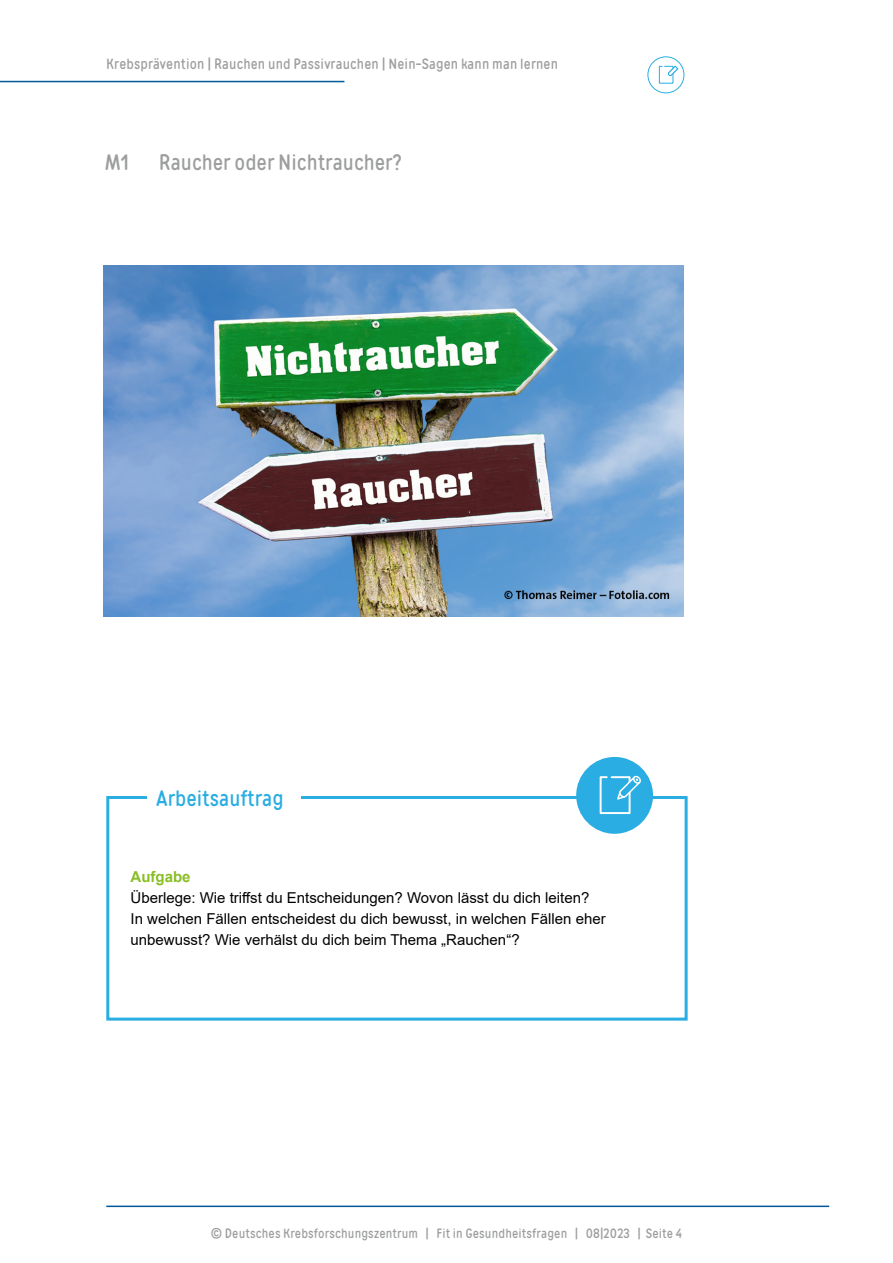
<style>
.page{position:relative;width:893px;height:1263px;background:#fff}
.page>*{position:absolute;margin:0;border:0;box-sizing:border-box;transform-origin:0 0}
.t1{font:22.5px "Matias";color:#9d9e9e}
.t2{font:22.5px "Matias";color:#29ade2}
.t3{font:700 15.15px "Arial";color:#8abe25}
.t4{font:15px/21px "Arial";color:#000}
.t5{font:15px "Matias";letter-spacing:.01em;color:#9d9e9e}
.t6{font:13.5px "Matias";letter-spacing:.01em;color:#9d9e9e}
</style>
<div class="page">
<hr style="left:106px;top:1205px;width:723px;height:2px;background:#005899">
<hr style="left:0;top:81px;width:344px;height:1px;background:#005899">
<img style="left:103px;top:265px;width:580px;height:351px">
<div style="left:647px;top:56px;width:37px;height:37px;border:1px solid #29ade2;border-radius:50%"></div>
<svg style="left:658px;top:65px;width:21px;height:19px"></svg>
<div style="left:106px;top:796px;width:582px;height:224px;border:3px solid #29ade2"></div>
<div style="left:576px;top:757px;width:77px;height:77px;background:#29ade2;border-radius:50%"></div>
<svg style="left:599px;top:775px;width:42px;height:39px"></svg>
<div style="left:148px;top:785px;width:153px;height:24px;background:#fff"></div>
<p class="t5" style="left:106px;top:55px;width:453px">Krebsprävention | Rauchen und Passivrauchen | Nein-Sagen kann man lernen</p>
<h1 class="t1" style="left:105px;top:148px;width:26px">M1</h1>
<h1 class="t1" style="left:159px;top:148px;width:244px">Raucher oder Nichtraucher?</h1>
<h1 class="t2" style="left:156px;top:784px;width:129px">Arbeitsauftrag</h1>
<p class="t3" style="left:131px;top:866px;width:62px">Aufgabe</p>
<p class="t4" style="left:131px;top:887px;width:477px">Überlege: Wie triffst du Entscheidungen? Wovon lässt du dich leiten?<br>In welchen Fällen entscheidest du dich bewusst, in welchen Fällen eher unbewusst? Wie verhälst du dich beim Thema „Rauchen“?</p>
<p class="t6" style="left:211px;top:1225px;width:473px">© Deutsches Krebsforschungszentrum | Fit in Gesundheitsfragen | 08|2023 | Seite 4</p>
</div>
